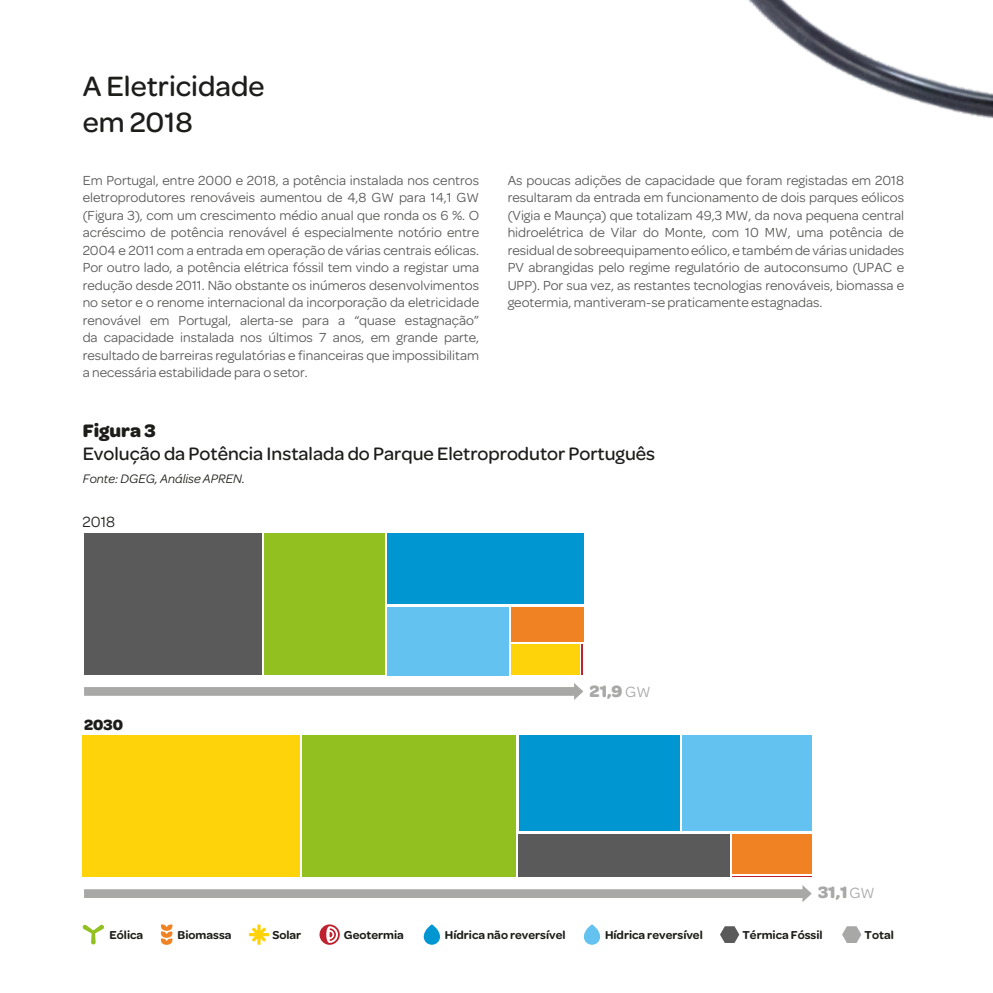
<style>
.page{position:relative;width:993px;height:993px;background:#fff}
.page>*{position:absolute;margin:0;border:0;box-sizing:border-box;transform-origin:0 0}
.t1{font:500 29.75px/35.7px "Omnes";color:#1d1d1b}
.t2{font:500 19.25px "Omnes";color:#1d1d1b}
.t3{font:700 19.25px "Omnes";color:#1d1d1b}
.t4{font:700 17.5px "Omnes";color:#a8a8a7}
.t5{font:15.75px "Omnes";color:#1d1d1b}
.t6{font:700 15.75px "Omnes";color:#1d1d1b}
.t7{font:14px/17.5px "Omnes";color:#575756;text-align:justify}
.t8{font:italic 13.12px "Omnes";color:#1d1d1b}
.t9{font:600 12.25px "Omnes";color:#1d1d1b}
.s1{font-weight:400;font-size:15.75px}
</style>
<div class="page">
<svg style="left:249px;top:924px;width:20px;height:20px"></svg>
<svg style="left:319px;top:924px;width:21px;height:20px"></svg>
<svg style="left:160px;top:924px;width:13px;height:20px"></svg>
<svg style="left:423px;top:924px;width:17px;height:20px"></svg>
<svg style="left:583px;top:924px;width:17px;height:20px"></svg>
<svg style="left:82px;top:924px;width:22px;height:20px"></svg>
<svg style="left:720px;top:926px;width:19px;height:16px"></svg>
<svg style="left:842px;top:926px;width:19px;height:16px"></svg>
<img style="left:748px;top:0;width:244px;height:119px">
<div style="left:84px;top:533px;width:177px;height:141px;background:#5a5a5a"></div>
<div style="left:263px;top:533px;width:121px;height:141px;background:#92c020"></div>
<div style="left:386px;top:533px;width:197px;height:71px;background:#0096d2"></div>
<div style="left:386px;top:606px;width:122px;height:68px;background:#63c2ef"></div>
<div style="left:511px;top:606px;width:72px;height:35px;background:#f08223"></div>
<div style="left:511px;top:644px;width:68px;height:30px;background:#ffd309"></div>
<hr style="left:581px;top:644px;width:2px;height:30px;background:#be222e">
<div style="left:83px;top:735px;width:216px;height:141px;background:#ffd309"></div>
<div style="left:302px;top:735px;width:214px;height:141px;background:#92c020"></div>
<div style="left:518px;top:735px;width:161px;height:96px;background:#0096d2"></div>
<div style="left:518px;top:833px;width:211px;height:43px;background:#5a5a5a"></div>
<div style="left:732px;top:833px;width:79px;height:40px;background:#f08223"></div>
<hr style="left:732px;top:876px;width:79px;height:1px;background:#be222e">
<div style="left:682px;top:735px;width:129px;height:96px;background:#63c2ef"></div>
<div style="left:84px;top:686px;width:492px;height:9px;background:#a8a8a7"></div>
<svg style="left:574px;top:683px;width:9px;height:16px"></svg>
<div style="left:84px;top:888px;width:720px;height:9px;background:#a8a8a7"></div>
<svg style="left:802px;top:885px;width:9px;height:16px"></svg>
<h1 class="t1" style="left:83px;top:69px;width:183px">A Eletricidade em 2018</h1>
<p class="t7" style="left:83px;top:171px;width:398px">Em Portugal, entre 2000 e 2018, a potência instalada nos centros eletroprodutores renováveis aumentou de 4,8 GW para 14,1 GW (Figura 3), com um crescimento médio anual que ronda os 6 %. O acréscimo de potência renovável é especialmente notório entre 2004 e 2011 com a entrada em operação de várias centrais eólicas.<br>Por outro lado, a potência elétrica fóssil tem vindo a registar uma redução desde 2011. Não obstante os inúmeros desenvolvimentos no setor e o renome internacional da incorporação da eletricidade renovável em Portugal, alerta-se para a “quase estagnação” da capacidade instalada nos últimos 7 anos, em grande parte, resultado de barreiras regulatórias e financeiras que impossibilitam a necessária estabilidade para o setor.</p>
<p class="t7" style="left:507px;top:171px;width:398px">As poucas adições de capacidade que foram registadas em 2018 resultaram da entrada em funcionamento de dois parques eólicos (Vigia e Maunça) que totalizam 49,3 MW, da nova pequena central hidroelétrica de Vilar do Monte, com 10 MW, uma potência de residual de sobreequipamento eólico, e também de várias unidades PV abrangidas pelo regime regulatório de autoconsumo (UPAC e UPP). Por sua vez, as restantes tecnologias renováveis, biomassa e geotermia, mantiveram-se praticamente estagnadas.</p>
<h2 class="t3" style="left:83px;top:419px;width:75px">Figura 3</h2>
<h2 class="t2" style="left:83px;top:443px;width:574px">Evolução da Potência Instalada do Parque Eletroprodutor Português</h2>
<p class="t8" style="left:83px;top:471px;width:164px">Fonte: DGEG, Análise APREN.</p>
<p class="t5" style="left:83px;top:513px;width:34px">2018</p>
<p class="t6" style="left:84px;top:715px;width:40px">2030</p>
<p class="t4" style="left:589px;top:680px;width:63px">21,9 <span class="s1">GW</span></p>
<p class="t4" style="left:817px;top:882px;width:58px">31,1<span class="s1">GW</span></p>
<p class="t9" style="left:109px;top:927px;width:35px">Eólica</p>
<p class="t9" style="left:177px;top:927px;width:55px">Biomassa</p>
<p class="t9" style="left:272px;top:927px;width:30px">Solar</p>
<p class="t9" style="left:344px;top:927px;width:62px">Geotermia</p>
<p class="t9" style="left:444px;top:927px;width:122px">Hídrica não reversível</p>
<p class="t9" style="left:604px;top:927px;width:99px">Hídrica reversível</p>
<p class="t9" style="left:742px;top:927px;width:82px">Térmica Fóssil</p>
<p class="t9" style="left:864px;top:927px;width:31px">Total</p>
</div>
